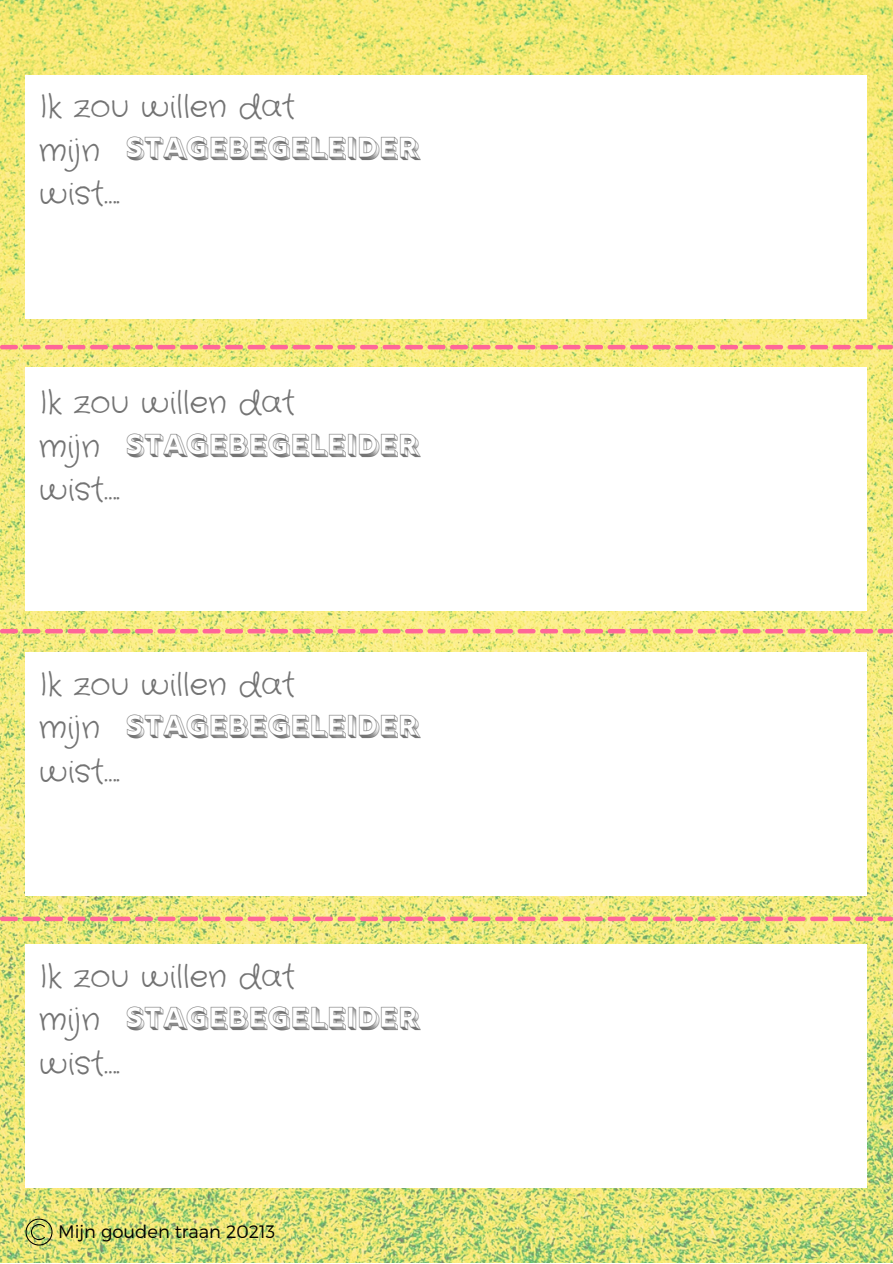
<style>
.page{position:relative;width:893px;height:1264px;background:#fff}
.page>*{position:absolute;margin:0;border:0;box-sizing:border-box;transform-origin:0 0}
.t1{font:31.5px/43.3px "Crafty Girls";color:#737373}
.t2{font:31.5px "Rig Bold Halftone";color:#737373}
.t3{font:300 18px "Montserrat";color:#000}
</style>
<div class="page">
<img style="left:0;top:0;width:892px;height:1262px">
<svg style="left:0;top:629px;width:892px;height:4px"></svg>
<svg style="left:0;top:916px;width:892px;height:5px"></svg>
<div style="left:26px;top:944px;width:840px;height:243px;background:#fff"></div>
<div style="left:26px;top:76px;width:840px;height:243px;background:#fff"></div>
<div style="left:26px;top:367px;width:840px;height:243px;background:#fff"></div>
<div style="left:26px;top:652px;width:840px;height:244px;background:#fff"></div>
<svg style="left:0;top:345px;width:892px;height:4px"></svg>
<svg style="left:26px;top:1218px;width:26px;height:27px"></svg>
<p class="t1" style="left:39px;top:86px;width:258px">Ik zou willen dat</p>
<p class="t1" style="left:39px;top:129px;width:82px">mijn wist….</p>
<p class="t2" style="left:126px;top:130px;width:294px">STAGEBEGELEIDER</p>
<p class="t1" style="left:39px;top:382px;width:258px">Ik zou willen dat</p>
<p class="t1" style="left:39px;top:426px;width:82px">mijn wist….</p>
<p class="t2" style="left:126px;top:426px;width:294px">STAGEBEGELEIDER</p>
<p class="t1" style="left:39px;top:663px;width:258px">Ik zou willen dat</p>
<p class="t1" style="left:39px;top:707px;width:82px">mijn wist….</p>
<p class="t2" style="left:126px;top:707px;width:294px">STAGEBEGELEIDER</p>
<p class="t1" style="left:39px;top:955px;width:258px">Ik zou willen dat</p>
<p class="t1" style="left:39px;top:999px;width:82px">mijn wist….</p>
<p class="t2" style="left:126px;top:999px;width:294px">STAGEBEGELEIDER</p>
<p class="t3" style="left:58px;top:1219px;width:219px">Mijn gouden traan 20213</p>
</div>
